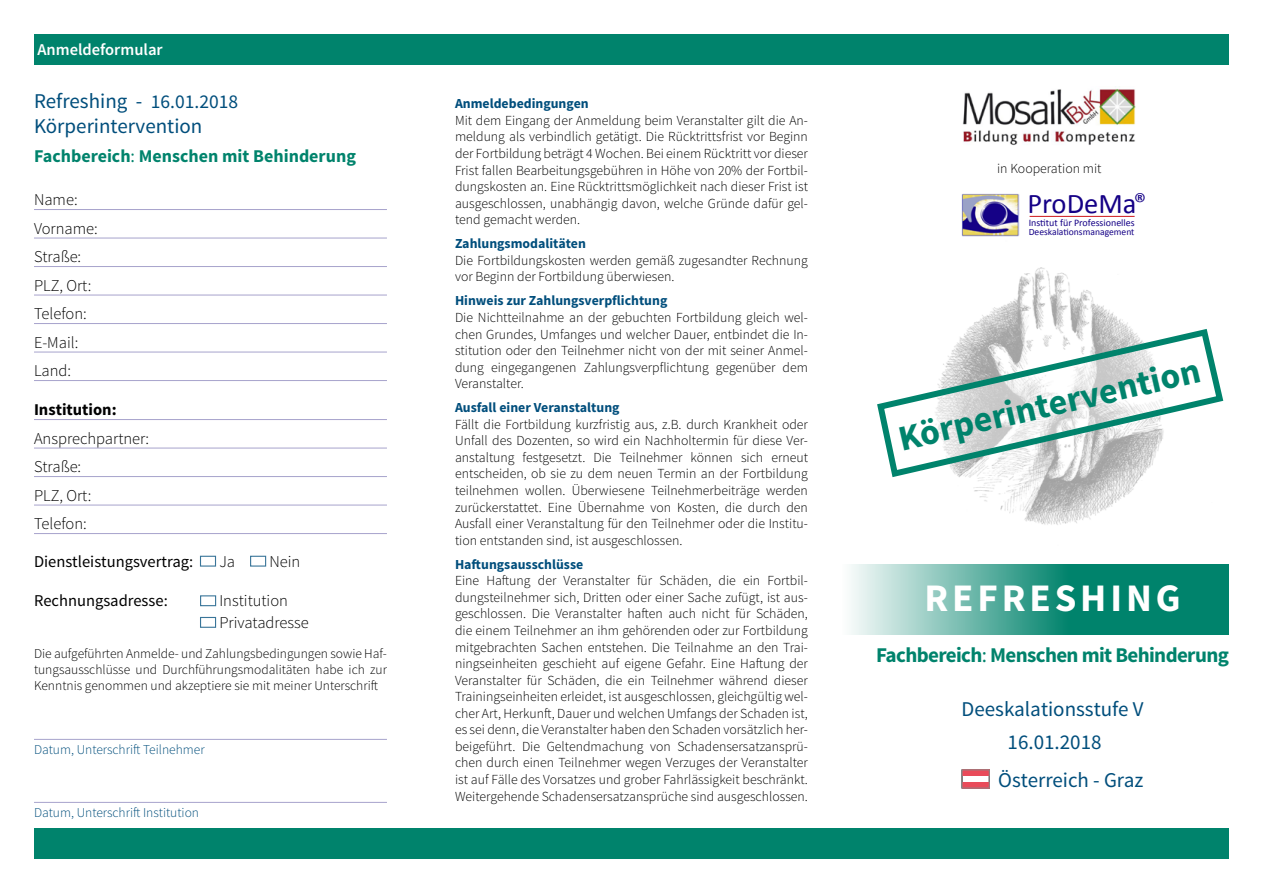
<style>
.page{position:relative;width:1263px;height:893px;background:#fff}
.page>*{position:absolute;margin:0;border:0;box-sizing:border-box;transform-origin:0 0}
.t1{font:700 39px "Source Sans Pro";letter-spacing:.1em;color:#fff}
.t2{font:700 36px "Source Sans Pro";color:#00836c}
.Fliestext{font:28.5px "Calibri";color:#150186}
.t3{font:21px "Source Sans Pro";color:#004e7c}
.t4{font:700 21px "Source Sans Pro";letter-spacing:-.03em;color:#00836c}
.t5{font:700 18px "Source Sans Pro";color:#00836c}
.Anmeldeformat{font:300 16.5px "Source Sans Pro";color:#000}
.t6{font:16.5px "Source Sans Pro";color:#000}
.Aufzählung{font:600 16.5px "Source Sans Pro";color:#fff}
.Anmeldeformat-2{font:700 16.5px "Source Sans Pro";color:#000}
.t7{font:300 13.8px/16.5px "Source Sans Pro";color:#000;text-align:justify}
.t8{font:700 13.8px "Source Sans Pro";color:#004e7c}
.t9{font:300 13.5px/16.2px "Source Sans Pro";color:#000;text-align:justify}
.t10{font:300 13.5px "Source Sans Pro";color:#004e7c}
.Fliestext-2{font:10.05px "Calibri";color:#150186}
.Fliestext-3{font:9.6px "Calibri";color:#150186}
.s1{font-size:19.5px}
.s2{font-weight:400}
.s3{font-size:24.75px}
</style>
<div class="page">
<img style="left:974px;top:267px;width:164px;height:258px">
<hr style="left:34px;top:209px;width:353px;height:1px;background:#a7a3cc">
<hr style="left:34px;top:238px;width:353px;height:1px;background:#a7a3cc">
<hr style="left:34px;top:266px;width:353px;height:1px;background:#a7a3cc">
<hr style="left:34px;top:295px;width:353px;height:1px;background:#a7a3cc">
<hr style="left:34px;top:323px;width:353px;height:1px;background:#a7a3cc">
<hr style="left:34px;top:352px;width:353px;height:1px;background:#a7a3cc">
<hr style="left:34px;top:380px;width:353px;height:1px;background:#a7a3cc">
<hr style="left:34px;top:419px;width:353px;height:1px;background:#a7a3cc">
<hr style="left:34px;top:448px;width:353px;height:1px;background:#a7a3cc">
<hr style="left:34px;top:476px;width:353px;height:1px;background:#a7a3cc">
<hr style="left:34px;top:505px;width:353px;height:1px;background:#a7a3cc">
<hr style="left:34px;top:533px;width:353px;height:1px;background:#a7a3cc">
<hr style="left:34px;top:739px;width:353px;height:1px;background:#a7a3cc">
<hr style="left:34px;top:802px;width:353px;height:1px;background:#a7a3cc">
<div style="left:200px;top:556px;width:16px;height:11px;border:1px solid #004e7c"></div>
<div style="left:200px;top:617px;width:16px;height:11px;border:1px solid #004e7c"></div>
<div style="left:34px;top:34px;width:1195px;height:31px;background:#00836c"></div>
<svg style="left:851px;top:564px;width:378px;height:71px;background:#48a595"></svg>
<div style="left:962px;top:770px;width:27px;height:6px;background:#e94b5a"></div>
<div style="left:962px;top:782px;width:27px;height:6px;background:#e94b5a"></div>
<div style="left:961px;top:769px;width:29px;height:19px;border:1px solid #878787"></div>
<svg style="left:877px;top:325px;width:347px;height:156px"></svg>
<div style="left:34px;top:828px;width:1195px;height:31px;background:#00836c"></div>
<img style="left:963px;top:86px;width:173px;height:60px">
<hr style="left:1029px;top:216px;width:105px;height:1px;background:#cd171a">
<img style="left:961px;top:193px;width:59px;height:43px">
<p class="Aufzählung" style="left:37px;top:39px;width:127px">Anmeldeformular</p>
<p class="t3" style="left:34px;top:88px;width:206px">Refreshing - <span class="s1">16.01.2018</span></p>
<p class="t3" style="left:34px;top:113px;width:170px">Körperintervention</p>
<p class="t5" style="left:34px;top:144px;width:323px">Fachbereich<span class="s2">:</span> Menschen mit Behinderung</p>
<p class="Anmeldeformat" style="left:34px;top:190px;width:45px">Name:</p>
<p class="Anmeldeformat" style="left:34px;top:218px;width:65px">Vorname:</p>
<p class="Anmeldeformat" style="left:34px;top:247px;width:49px">Straße:</p>
<p class="Anmeldeformat" style="left:34px;top:275px;width:59px">PLZ, Ort:</p>
<p class="Anmeldeformat" style="left:34px;top:304px;width:54px">Telefon:</p>
<p class="Anmeldeformat" style="left:34px;top:332px;width:46px">E-Mail:</p>
<p class="Anmeldeformat" style="left:34px;top:361px;width:39px">Land:</p>
<p class="Anmeldeformat-2" style="left:34px;top:399px;width:84px">Institution:</p>
<p class="Anmeldeformat" style="left:34px;top:428px;width:117px">Ansprechpartner:</p>
<p class="Anmeldeformat" style="left:34px;top:457px;width:49px">Straße:</p>
<p class="Anmeldeformat" style="left:34px;top:485px;width:59px">PLZ, Ort:</p>
<p class="Anmeldeformat" style="left:34px;top:514px;width:54px">Telefon:</p>
<p class="t6" style="left:34px;top:551px;width:161px">Dienstleistungsvertrag:</p>
<p class="Anmeldeformat" style="left:219px;top:551px;width:17px">Ja</p>
<p class="Anmeldeformat" style="left:269px;top:551px;width:32px">Nein</p>
<p class="t6" style="left:34px;top:590px;width:135px">Rechnungsadresse:</p>
<p class="Anmeldeformat" style="left:219px;top:591px;width:70px">Institution</p>
<p class="Anmeldeformat" style="left:219px;top:612px;width:91px">Privatadresse</p>
<p class="t9" style="left:34px;top:645px;width:354px">Die aufgeführten Anmelde- und Zahlungsbedingungen sowie Haf&shy;tungsausschlüsse und Durchführungsmodalitäten habe ich zur Kenntnis genommen und akzeptiere sie mit meiner Unterschrift</p>
<p class="t10" style="left:34px;top:742px;width:172px">Datum, Unterschrift Teilnehmer</p>
<p class="t10" style="left:34px;top:805px;width:167px">Datum, Unterschrift Institution</p>
<p class="t8" style="left:455px;top:95px;width:135px">Anmeldebedingungen</p>
<p class="t7" style="left:455px;top:112px;width:354px">Mit dem Eingang der Anmeldung beim Veranstalter gilt die An&shy;meldung als verbindlich getätigt. Die Rücktrittsfrist vor Beginn der Fortbildung beträgt 4 Wochen. Bei einem Rücktritt vor dieser Frist fallen Bearbeitungsgebühren in Höhe von 20% der Fortbil&shy;dungskosten an. Eine Rücktrittsmöglichkeit nach dieser Frist ist ausgeschlossen, unabhängig davon, welche Gründe dafür gel&shy;tend gemacht werden.</p>
<p class="t8" style="left:455px;top:235px;width:132px">Zahlungsmodalitäten</p>
<p class="t7" style="left:455px;top:252px;width:354px">Die Fortbildungskosten werden gemäß zugesandter Rechnung vor Beginn der Fortbildung überwiesen.</p>
<p class="t8" style="left:455px;top:292px;width:214px">Hinweis zur Zahlungsverpflichtung</p>
<p class="t7" style="left:455px;top:309px;width:354px">Die Nichtteilnahme an der gebuchten Fortbildung gleich wel&shy;chen Grundes, Umfanges und welcher Dauer, entbindet die In&shy;stitution oder den Teilnehmer nicht von der mit seiner Anmel&shy;dung eingegangenen Zahlungsverpflichtung gegenüber dem Veranstalter.</p>
<p class="t8" style="left:455px;top:399px;width:166px">Ausfall einer Veranstaltung</p>
<p class="t7" style="left:455px;top:416px;width:354px">Fällt die Fortbildung kurzfristig aus, z.B. durch Krankheit oder Unfall des Dozenten, so wird ein Nachholtermin für diese Ver&shy;anstaltung festgesetzt. Die Teilnehmer können sich erneut entscheiden, ob sie zu dem neuen Termin an der Fortbildung teilnehmen wollen. Überwiesene Teilnehmerbeiträge werden zurückerstattet. Eine Übernahme von Kosten, die durch den Ausfall einer Veranstaltung für den Teilnehmer oder die Institu&shy;tion entstanden sind, ist ausgeschlossen.</p>
<p class="t8" style="left:455px;top:555px;width:130px">Haftungsausschlüsse</p>
<p class="t7" style="left:455px;top:572px;width:354px">Eine Haftung der Veranstalter für Schäden, die ein Fortbil&shy;dungsteilnehmer sich, Dritten oder einer Sache zufügt, ist aus&shy;geschlossen. Die Veranstalter haften auch nicht für Schäden, die einem Teilnehmer an ihm gehörenden oder zur Fortbildung mitgebrachten Sachen entstehen. Die Teilnahme an den Trai&shy;ningseinheiten geschieht auf eigene Gefahr. Eine Haftung der Veranstalter für Schäden, die ein Teilnehmer während dieser Trainingseinheiten erleidet, ist ausgeschlossen, gleichgültig wel&shy;cher Art, Herkunft, Dauer und welchen Umfangs der Schaden ist, es sei denn, die Veranstalter haben den Schaden vorsätzlich her&shy;beigeführt. Die Geltendmachung von Schadensersatzansprü&shy;chen durch einen Teilnehmer wegen Verzuges der Veranstalter ist auf Fälle des Vorsatzes und grober Fahrlässigkeit beschränkt.<br>Weitergehende Schadensersatzansprüche sind ausgeschlossen.</p>
<p class="t7" style="left:997px;top:160px;width:106px">in Kooperation mit</p>
<p class="Fliestext" style="left:1027px;top:186px;width:120px">ProDeMa<span class="s3">®</span></p>
<p class="Fliestext-2" style="left:1029px;top:216px;width:108px">Institut für Professionelles</p>
<p class="Fliestext-3" style="left:1029px;top:226px;width:107px">Deeskalationsmanagement</p>
<p class="t2" style="left:894px;top:416px;width:310px;rotate:-13deg">Körperintervention</p>
<p class="t1" style="left:924px;top:573px;width:258px">REFRESHING</p>
<p class="t4" style="left:876px;top:642px;width:354px">Fachbereich<span class="s2">:</span> Menschen mit Behinderung</p>
<p class="t3" style="left:961px;top:696px;width:183px">Deeskalationsstufe V</p>
<p class="t3" style="left:1008px;top:729px;width:95px">16.01.2018</p>
<p class="t3" style="left:998px;top:767px;width:147px">Österreich - Graz</p>
</div>
